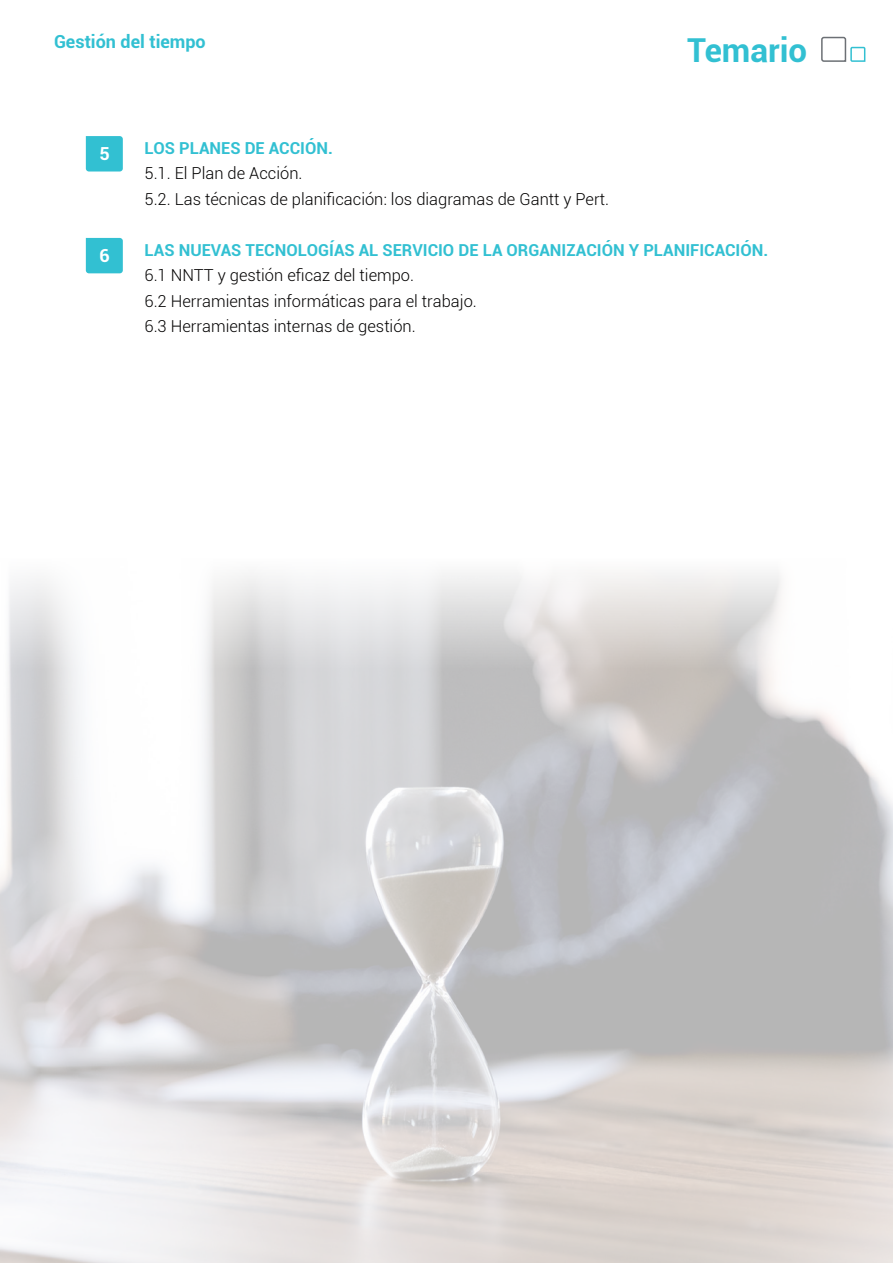
<style>
.page{position:relative;width:893px;height:1263px;background:#fff}
.page>*{position:absolute;margin:0;border:0;box-sizing:border-box;transform-origin:0 0}
.t1{font:700 33px "Roboto";color:#32c0d2}
.t2{font:700 18px "Roboto";color:#32c0d2}
.t3{font:700 18px "Roboto";color:#fff}
.t4{font:300 16.5px/25.5px "Roboto";color:#020000}
.t5{font:700 16.5px "Roboto";color:#32c0d2}
</style>
<div class="page">
<svg style="left:821px;top:36px;width:45px;height:26px"></svg>
<svg style="left:86px;top:136px;width:37px;height:35px"></svg>
<svg style="left:86px;top:238px;width:37px;height:35px"></svg>
<img style="left:0;top:573px;width:893px;height:690px">
<p class="t2" style="left:54px;top:28px;width:153px">Gestión del tiempo</p>
<h1 class="t1" style="left:687px;top:27px;width:122px">Temario</h1>
<p class="t3" style="left:99px;top:141px;width:12px">5</p>
<p class="t3" style="left:99px;top:242px;width:12px">6</p>
<p class="t5" style="left:145px;top:136px;width:190px">LOS PLANES DE ACCIÓN.</p>
<p class="t4" style="left:145px;top:160px;width:466px">5.1. El Plan de Acción.<br>5.2. Las técnicas de planificación: los diagramas de Gantt y Pert.</p>
<p class="t5" style="left:145px;top:238px;width:625px">LAS NUEVAS TECNOLOGÍAS AL SERVICIO DE LA ORGANIZACIÓN Y PLANIFICACIÓN.</p>
<p class="t4" style="left:145px;top:262px;width:334px">6.1 NNTT y gestión eficaz del tiempo.<br>6.2 Herramientas informáticas para el trabajo.<br>6.3 Herramientas internas de gestión.</p>
</div>
